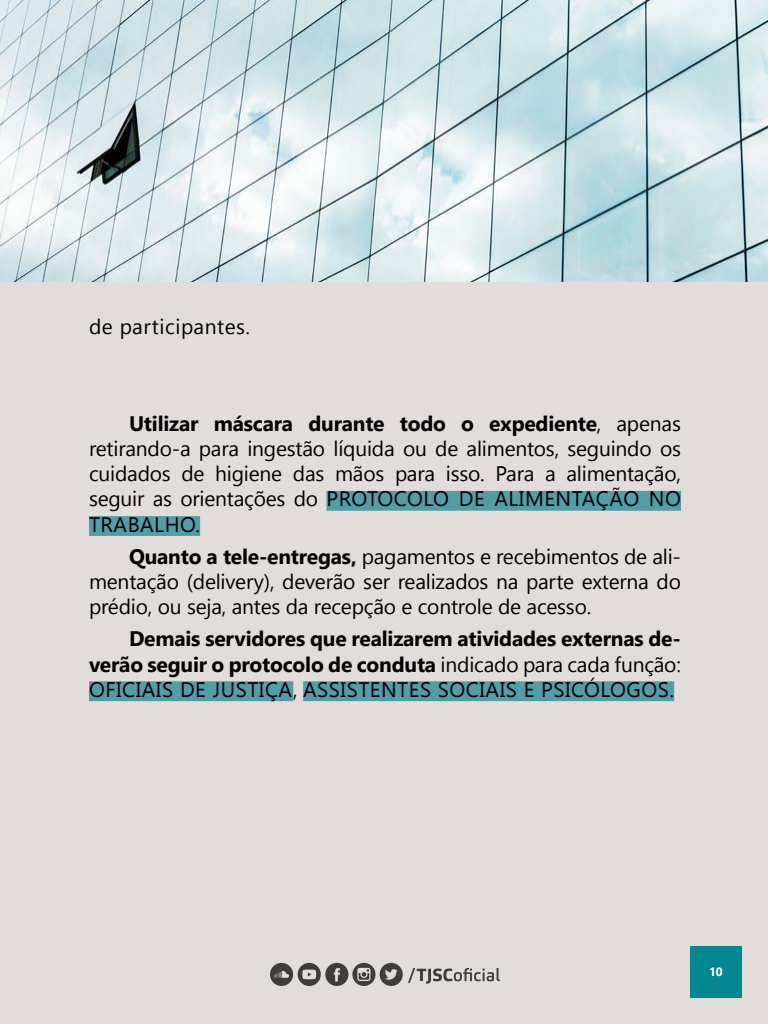
<style>
.page{position:relative;width:768px;height:1024px;background:#e2dddb}
.page>*{position:absolute;margin:0;border:0;box-sizing:border-box;transform-origin:0 0}
.t1{font:21px/25.2px "Gadugi";letter-spacing:-.01em;color:#000;text-align:justify}
.t2{font:700 21px/25.2px "Gadugi";letter-spacing:-.01em;color:#000;text-align:justify}
.t3{font:21px "Gadugi";letter-spacing:.025em;color:#000}
.t4{font:700 12px "Gadugi";color:#fff}
.s1{font-weight:700}
.s2{font-weight:400}
</style>
<div class="page">
<div style="left:326px;top:491px;width:355px;height:20px;background:#539da6"></div>
<div style="left:89px;top:516px;width:111px;height:20px;background:#539da6"></div>
<div style="left:89px;top:681px;width:204px;height:20px;background:#539da6"></div>
<div style="left:303px;top:681px;width:371px;height:20px;background:#539da6"></div>
<img style="left:0;top:0;width:768px;height:282px">
<div style="left:690px;top:946px;width:52px;height:52px;background:#038791"></div>
<svg style="left:270px;top:963px;width:230px;height:23px"></svg>
<p class="t3" style="left:89px;top:314px;width:163px">de participantes.</p>
<p class="t1" style="left:89px;top:411px;width:594px;text-indent:40px"><span class="s1">Utilizar máscara durante todo o expediente</span>, apenas retirando-a para ingestão líquida ou de alimentos, seguindo os cuidados de higiene das mãos para isso. Para a alimentação, seguir as orientações do PROTOCOLO DE ALIMENTAÇÃO NO TRABALHO.</p>
<p class="t1" style="left:89px;top:544px;width:594px;text-indent:40px"><span class="s1">Quanto a tele-entregas,</span> pagamentos e recebimentos de ali&shy;mentação (delivery), deverão ser realizados na parte externa do prédio, ou seja, antes da recepção e controle de acesso.</p>
<p class="t2" style="left:89px;top:626px;width:593px;text-indent:40px">Demais servidores que realizarem atividades externas de&shy;verão seguir o protocolo de conduta <span class="s2">indicado para cada função:<br>OFICIAIS DE JUSTIÇA, ASSISTENTES SOCIAIS E PSICÓLOGOS.</span></p>
<p class="t4" style="left:709px;top:965px;width:15px">10</p>
</div>
